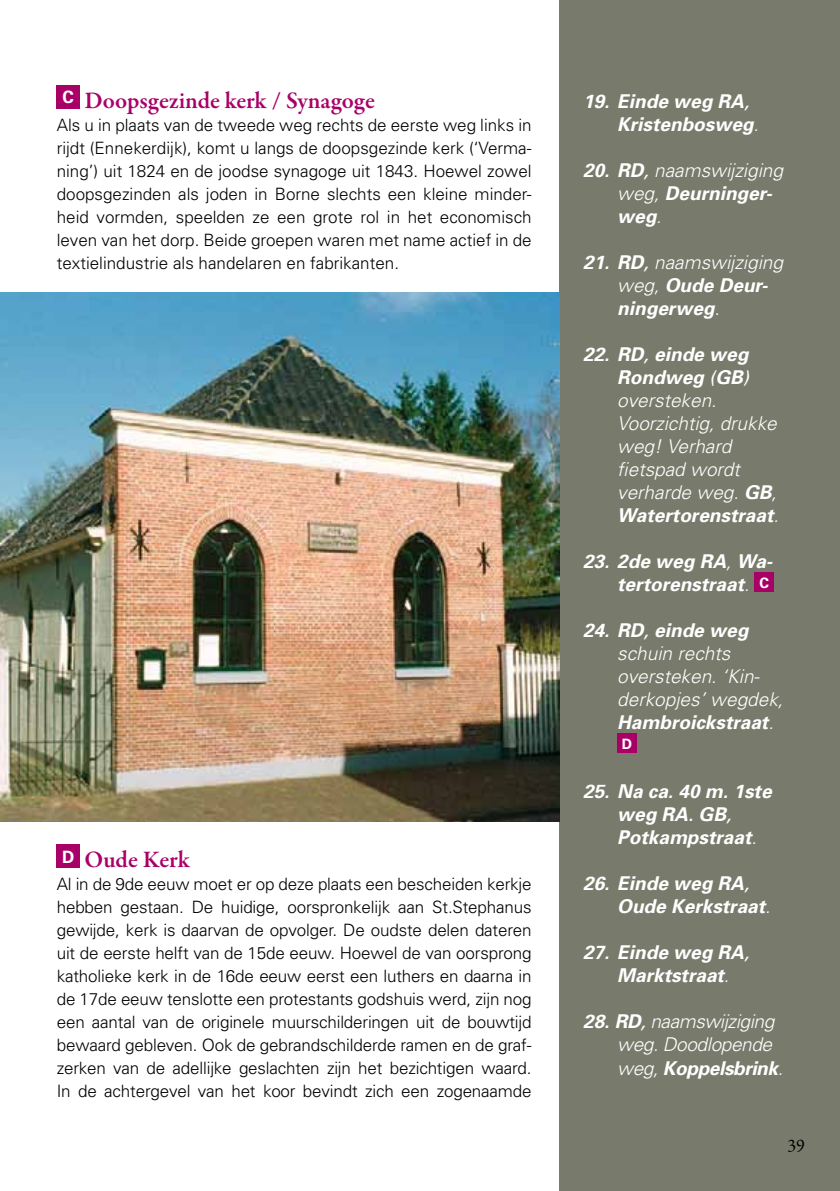
<style>
.page{position:relative;width:840px;height:1191px;background:#fff}
.page>*{position:absolute;margin:0;border:0;box-sizing:border-box;transform-origin:0 0}
.t1{font:600 24px "Garamond Premr Pro";color:#a90068}
.t2{font:italic 700 19px/23px "Univers";color:#fff}
.t3{font:italic 300 19px/23px "Univers";color:#fff}
.t4{font:italic 300 19px/23px "Univers";letter-spacing:-.02em;color:#fff}
.t5{font:18px "Garamond Premr Pro";color:#000}
.t6{font:300 17px/23px "Univers";letter-spacing:-.005em;color:#000;text-align:justify}
.t7{font:700 14.2px "Univers";color:#fff}
.s1{font-weight:400}
.s2{font-weight:300}
.s3{font-weight:700}
</style>
<div class="page">
<div style="left:559px;top:0;width:280px;height:1191px;background:#787b6b"></div>
<div style="left:754px;top:573px;width:19px;height:19px;background:#a90068"></div>
<div style="left:617px;top:734px;width:19px;height:19px;background:#a90068"></div>
<div style="left:57px;top:85px;width:23px;height:23px;background:#a90068"></div>
<div style="left:57px;top:844px;width:23px;height:23px;background:#a90068"></div>
<img style="left:0;top:292px;width:559px;height:529px">
<h1 class="t1" style="left:63px;top:86px;width:314px"><sup>C</sup> Doopsgezinde kerk / Synagoge</h1>
<p class="t6" style="left:57px;top:114px;width:476px">Als u in plaats van de tweede weg rechts de eerste weg links in rijdt (Ennekerdijk), komt u langs de doopsgezinde kerk (‘Verma&shy;ning’) uit 1824 en de joodse synagoge uit 1843. Hoewel zowel doopsgezinden als joden in Borne slechts een kleine minder&shy;heid vormden, speelden ze een grote rol in het economisch leven van het dorp. Beide groepen waren met name actief in de textielindustrie als handelaren en fabrikanten.</p>
<h1 class="t1" style="left:62px;top:845px;width:129px"><sup>D</sup> Oude Kerk</h1>
<p class="t6" style="left:57px;top:873px;width:476px">Al in de 9de eeuw moet er op deze plaats een bescheiden kerkje hebben gestaan. De huidige, oorspronkelijk aan St.Stephanus gewijde, kerk is daarvan de opvolger. De oudste delen dateren uit de eerste helft van de 15de eeuw. Hoewel de van oorsprong katholieke kerk in de 16de eeuw eerst een luthers en daarna in de 17de eeuw tenslotte een protestants godshuis werd, zijn nog een aantal van de originele muurschilderingen uit de bouwtijd bewaard gebleven. Ook de gebrandschilderde ramen en de graf&shy;zerken van de adellijke geslachten zijn het bezichtigen waard.<br>In de achtergevel van het koor bevindt zich een zogenaamde</p>
<p class="t2" style="left:617px;top:90px;width:143px;text-indent:-34px">19. Einde weg RA<span class="s1">,<br></span>Kristenbosweg<span class="s2">.</span></p>
<p class="t2" style="left:617px;top:159px;width:167px;text-indent:-34px">20. RD<span class="s1">,</span> <span class="s2">naamswijziging weg,</span> Deurninger&shy;weg<span class="s2">.</span></p>
<p class="t2" style="left:617px;top:251px;width:167px;text-indent:-34px">21. RD<span class="s1">,</span> <span class="s2">naamswijziging weg,</span> Oude Deur&shy;ningerweg<span class="s2">.</span></p>
<p class="t3" style="left:617px;top:343px;width:163px;text-indent:-34px"><span class="s3">22. RD</span><span class="s1">,</span> <span class="s3">einde weg<br>Rondweg</span> <span class="s1">(</span><span class="s3">GB</span><span class="s1">) </span>oversteken.<br>Voorzichtig, drukke weg! Verhard fietspad wordt verharde weg. <span class="s3">GB</span>,<br><span class="s3">Watertorenstraat</span>.</p>
<p class="t2" style="left:583px;top:550px;width:191px;text-align:right">23. 2de weg RA<span class="s2">,</span> Wa&shy;tertorenstraat<span class="s2">.</span> <sup>C</sup></p>
<p class="t3" style="left:617px;top:619px;width:167px;text-indent:-34px"><span class="s3">24. RD</span><span class="s1">,</span> <span class="s3">einde weg </span>schuin rechts oversteken. ‘Kin&shy;derkopjes’ wegdek,<br><span class="s3">Hambroickstraat</span>.</p>
<p class="t7" style="left:621px;top:735px;width:12px">D</p>
<p class="t2" style="left:617px;top:780px;width:156px;text-indent:-34px">25. Na ca. 40 m. 1ste weg RA<span class="s1">.</span> GB<span class="s1">,<br></span>Potkampstraat<span class="s2">.</span></p>
<p class="t2" style="left:617px;top:872px;width:155px;text-indent:-34px">26. Einde weg RA<span class="s1">,<br></span>Oude Kerkstraat<span class="s2">.</span></p>
<p class="t2" style="left:617px;top:941px;width:133px;text-indent:-34px">27. Einde weg RA<span class="s1">,<br></span>Marktstraat<span class="s2">.</span></p>
<p class="t4" style="left:617px;top:1010px;width:167px;text-indent:-34px"><span class="s3">28. RD</span><span class="s1">,</span> naamswijziging weg. Doodlopende weg, <span class="s3">Koppelsbrink</span>.</p>
<p class="t5" style="left:787px;top:1134px;width:19px">39</p>
</div>
